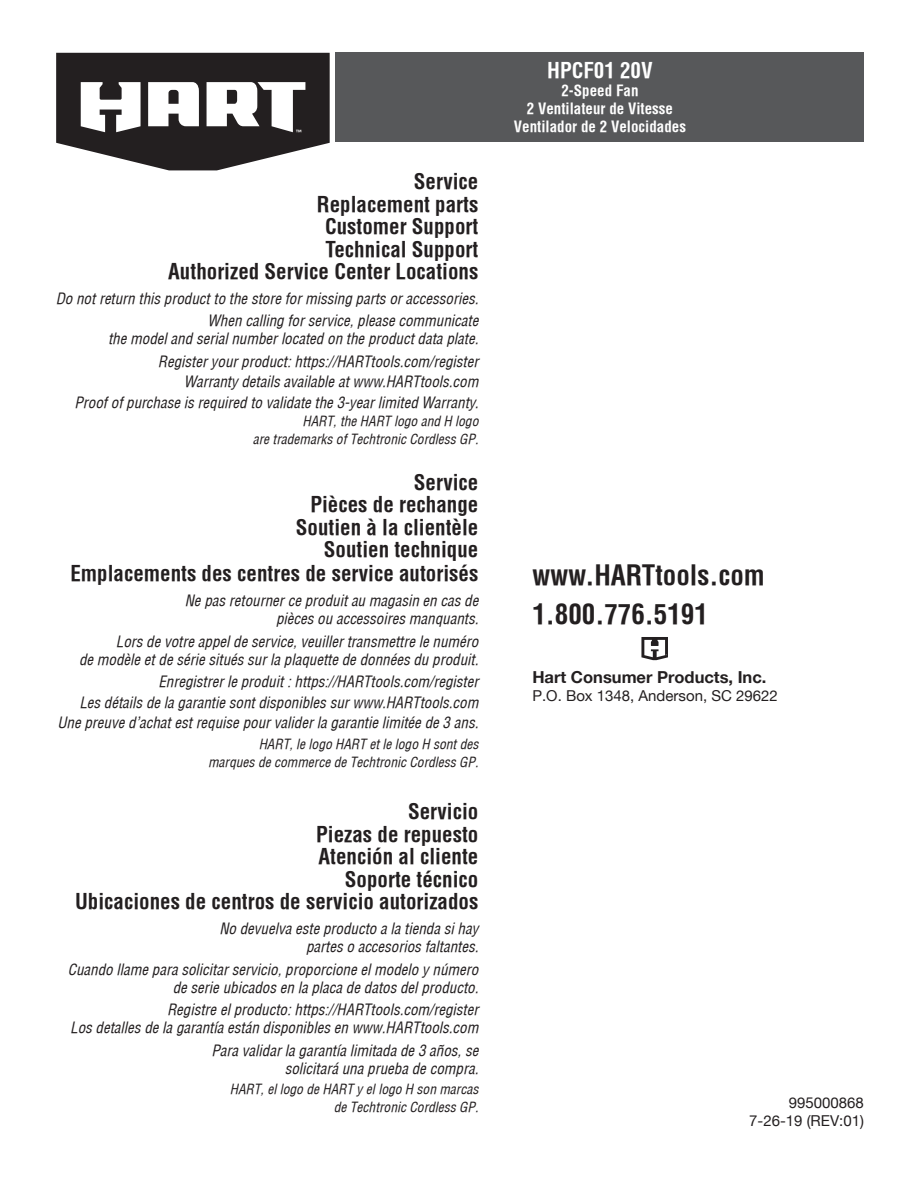
<style>
.page{position:relative;width:918px;height:1188px;background:#fff}
.page>*{position:absolute;margin:0;border:0;box-sizing:border-box;transform-origin:0 0}
.t1{font:700 condensed 27px "Helvetica";color:#231f20}
.t2{font:700 condensed 21px "Helvetica";color:#231f20}
.t3{font:700 condensed 21px "Helvetica";color:#fff}
.Body_text{font:700 16.5px "Helvetica Neue";color:#231f20}
.Body_text-2{font:italic condensed 15px/18px "Helvetica";color:#231f20;text-align:right}
.Body_text-3{font:700 condensed 15px/18px "Helvetica";color:#fff;text-align:center}
.Body_text-4{font:15px "Helvetica Neue";color:#231f20}
.Body_text-5{font:italic condensed 13.5px/18px "Helvetica";color:#231f20;text-align:right}
</style>
<div class="page">
<div style="left:336px;top:52px;width:528px;height:90px;background:#57585a"></div>
<svg style="left:56px;top:52px;width:274px;height:119px"></svg>
<svg style="left:641px;top:637px;width:27px;height:23px"></svg>
<p class="t2" style="left:414px;top:168px;width:66px">Service</p>
<p class="t2" style="left:317px;top:191px;width:163px">Replacement parts</p>
<p class="t2" style="left:325px;top:213px;width:155px">Customer Support</p>
<p class="t2" style="left:325px;top:236px;width:155px">Technical Support</p>
<p class="t2" style="left:168px;top:258px;width:312px">Authorized Service Center Locations</p>
<p class="Body_text-2" style="left:56px;top:289px;width:424px">Do not return this product to the store for missing parts or accessories.</p>
<p class="Body_text-2" style="left:108px;top:312px;width:372px">When calling for service, please communicate<br>the model and serial number located on the product data plate.</p>
<p class="Body_text-2" style="left:158px;top:352px;width:322px">Register your product: https://HARTtools.com/register</p>
<p class="Body_text-2" style="left:184px;top:373px;width:296px">Warranty details available at www.HARTtools.com</p>
<p class="Body_text-2" style="left:75px;top:393px;width:405px">Proof of purchase is required to validate the 3-year limited Warranty.</p>
<p class="Body_text-5" style="left:253px;top:412px;width:227px">HART, the HART logo and H logo<br>are trademarks of Techtronic Cordless GP.</p>
<p class="t2" style="left:414px;top:469px;width:66px">Service</p>
<p class="t2" style="left:310px;top:492px;width:169px">Pièces de rechange</p>
<p class="t2" style="left:296px;top:514px;width:184px">Soutien à la clientèle</p>
<p class="t2" style="left:324px;top:537px;width:156px">Soutien technique</p>
<p class="t2" style="left:70px;top:561px;width:410px">Emplacements des centres de service autorisés</p>
<p class="Body_text-2" style="left:185px;top:592px;width:295px">Ne pas retourner ce produit au magasin en cas de pièces ou accessoires manquants.</p>
<p class="Body_text-2" style="left:79px;top:632px;width:401px">Lors de votre appel de service, veuiller transmettre le numéro<br>de modèle et de série situés sur la plaquette de données du produit.</p>
<p class="Body_text-2" style="left:158px;top:673px;width:322px">Enregistrer le produit : https://HARTtools.com/register</p>
<p class="Body_text-2" style="left:79px;top:693px;width:401px">Les détails de la garantie sont disponibles sur www.HARTtools.com</p>
<p class="Body_text-2" style="left:57px;top:713px;width:423px">Une preuve d’achat est requise pour valider la garantie limitée de 3 ans.</p>
<p class="Body_text-5" style="left:208px;top:735px;width:272px">HART, le logo HART et le logo H sont des<br>marques de commerce de Techtronic Cordless GP.</p>
<p class="t2" style="left:408px;top:798px;width:72px">Servicio</p>
<p class="t2" style="left:316px;top:821px;width:164px">Piezas de repuesto</p>
<p class="t2" style="left:319px;top:843px;width:161px">Atención al cliente</p>
<p class="t2" style="left:345px;top:866px;width:135px">Soporte técnico</p>
<p class="t2" style="left:75px;top:888px;width:405px">Ubicaciones de centros de servicio autorizados</p>
<p class="Body_text-2" style="left:219px;top:919px;width:261px">No devuelva este producto a la tienda si hay partes o accesorios faltantes.</p>
<p class="Body_text-2" style="left:68px;top:960px;width:412px">Cuando llame para solicitar servicio, proporcione el modelo y número de serie ubicados en la placa de datos del producto.</p>
<p class="Body_text-2" style="left:167px;top:1001px;width:313px">Registre el producto: https://HARTtools.com/register</p>
<p class="Body_text-2" style="left:70px;top:1019px;width:410px">Los detalles de la garantía están disponibles en www.HARTtools.com</p>
<p class="Body_text-2" style="left:211px;top:1041px;width:268px">Para validar la garantía limitada de 3 años, se solicitará una prueba de compra.</p>
<p class="Body_text-5" style="left:230px;top:1080px;width:250px">HART, el logo de HART y el logo H son marcas de Techtronic Cordless GP.</p>
<p class="t3" style="left:547px;top:57px;width:107px">HPCF01 20V</p>
<p class="Body_text-3" style="left:514px;top:81px;width:174px">2-Speed Fan<br>2 Ventilateur de Vitesse<br>Ventilador de 2 Velocidades</p>
<p class="t1" style="left:532px;top:558px;width:234px">www.HARTtools.com</p>
<p class="t1" style="left:532px;top:597px;width:177px">1.800.776.5191</p>
<p class="Body_text" style="left:532px;top:667px;width:236px">Hart Consumer Products, Inc.</p>
<p class="Body_text-4" style="left:532px;top:687px;width:247px">P.O. Box 1348, Anderson, SC 29622</p>
<p class="Body_text-4" style="left:789px;top:1094px;width:77px">995000868</p>
<p class="Body_text-4" style="left:749px;top:1112px;width:116px">7-26-19 (REV:01)</p>
</div>
